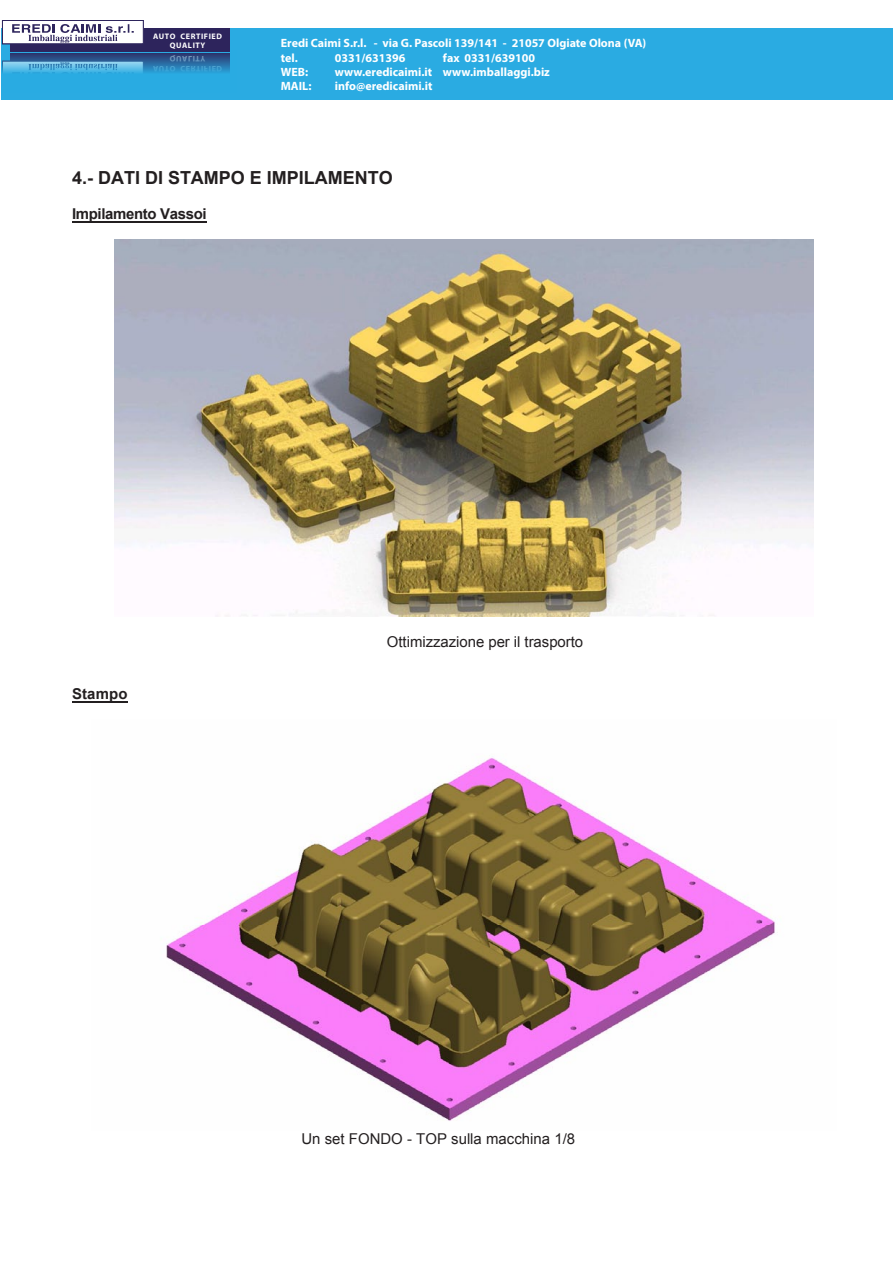
<style>
.page{position:relative;width:893px;height:1263px;background:#fff}
.page>*{position:absolute;margin:0;border:0;box-sizing:border-box;transform-origin:0 0}
.t1{font:700 18px "Arial";color:#231f20}
.t2{font:15px "Arial";letter-spacing:-.005em;color:#231f20}
.t3{font:700 15px "Arial";letter-spacing:-.02em;color:#231f20}
.t4{font:700 12px/14.4px "Myriad Pro";color:#fff}
.t5{font:700 7.95px/9.6px "Myriad Pro";letter-spacing:.075em;color:#fff;text-align:center}
</style>
<div class="page">
<div style="left:1px;top:28px;width:891px;height:72px;background:#2aabe2"></div>
<div style="left:11px;top:29px;width:219px;height:23px;background:#2d245c"></div>
<div style="left:2px;top:20px;width:142px;height:24px;background:#fff;border:1px solid #2d245c"></div>
<svg style="left:12px;top:24px;width:122px;height:19px"></svg>
<svg style="left:2px;top:51px;width:228px;height:22px"></svg>
<hr style="left:72px;top:221px;width:134px;height:1px;background:#231f20">
<img style="left:114px;top:240px;width:699px;height:376px">
<hr style="left:72px;top:701px;width:56px;height:1px;background:#231f20">
<img style="left:166px;top:757px;width:609px;height:364px">
<svg style="left:153px;top:56px;width:69px;height:16px"></svg>
<p class="t5" style="left:153px;top:31px;width:70px">AUTO CERTIFIED<br>QUALITY</p>
<p class="t4" style="left:281px;top:35px;width:367px">Eredi Caimi S.r.l. - via G. Pascoli 139/141 - 21057 Olgiate Olona (VA) tel.</p>
<p class="t4" style="left:335px;top:50px;width:72px">0331/631396</p>
<p class="t4" style="left:443px;top:50px;width:94px">fax 0331/639100</p>
<p class="t4" style="left:281px;top:64px;width:29px">WEB:</p>
<p class="t4" style="left:335px;top:64px;width:216px">www.eredicaimi.it www.imballaggi.biz</p>
<p class="t4" style="left:281px;top:79px;width:32px">MAIL:</p>
<p class="t4" style="left:335px;top:79px;width:99px">info@eredicaimi.it</p>
<h1 class="t1" style="left:72px;top:166px;width:322px">4.- DATI DI STAMPO E IMPILAMENTO</h1>
<p class="t3" style="left:72px;top:204px;width:136px">Impilamento Vassoi</p>
<p class="t3" style="left:72px;top:684px;width:57px">Stampo</p>
<p class="t2" style="left:387px;top:632px;width:198px">Ottimizzazione per il trasporto</p>
<p class="t2" style="left:301px;top:1129px;width:275px">Un set FONDO - TOP sulla macchina 1/8</p>
</div>
